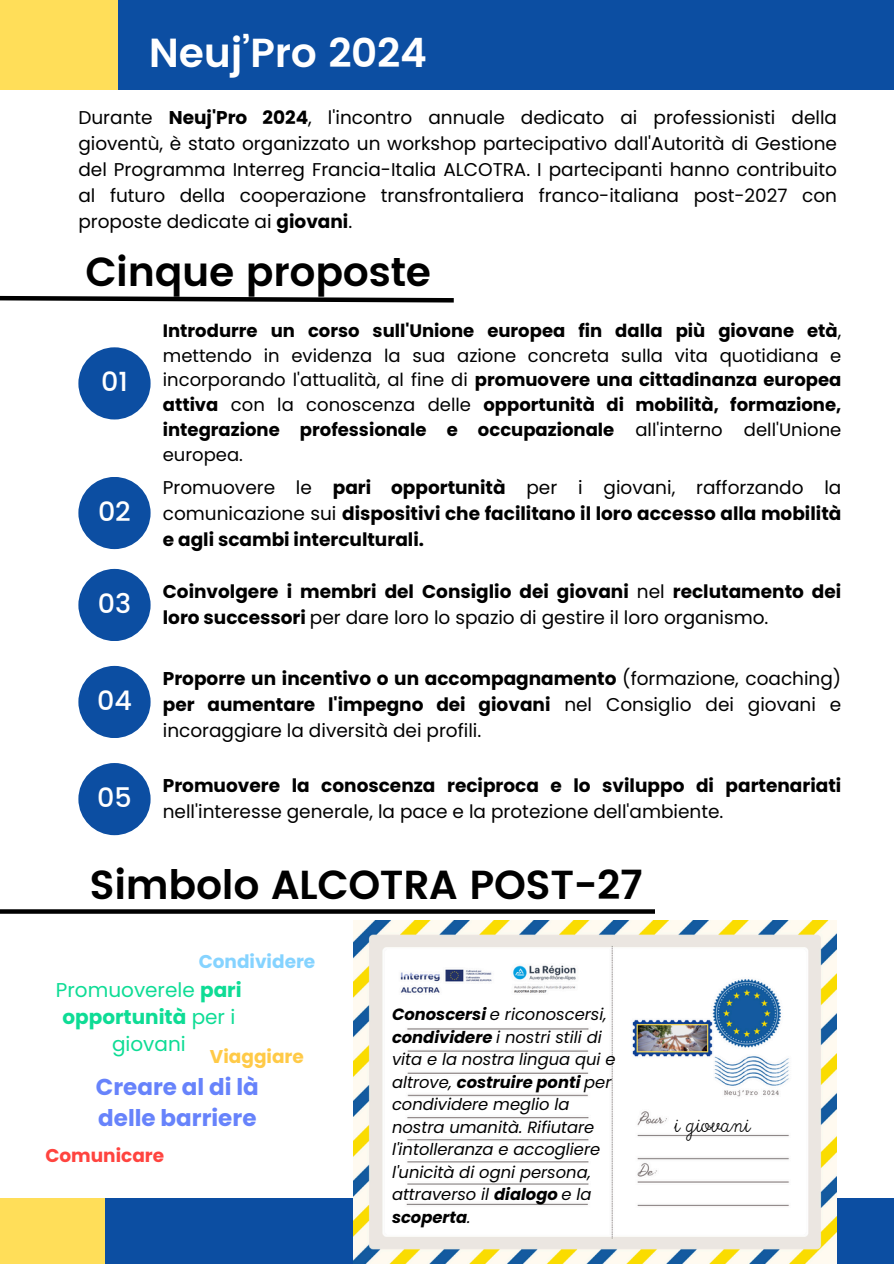
<style>
.page{position:relative;width:894px;height:1264px;background:#fff}
.page>*{position:absolute;margin:0;border:0;box-sizing:border-box;transform-origin:0 0}
.t1{font:600 40.5px "Poppins";letter-spacing:-.01em;color:#000}
.t2{font:600 40.5px "Poppins";letter-spacing:-.01em;color:#fff}
.t3{font:30.45px "True North Script";color:#000}
.t4{font:500 27px "Poppins";color:#fff}
.t5{font:700 22.95px/31.5px "Poppins";color:#6783fb}
.t6{font:19.95px/27px "Poppins";color:#0edc95;text-align:center}
.t7{font:18.45px/25.8px "Poppins";color:#000;text-align:justify}
.t8{font:700 18.45px/25.8px "Poppins";color:#000}
.t9{font:700 18.45px "Poppins";color:#85d3ff}
.t10{font:700 18.45px "Poppins";color:#ff443f}
.t11{font:700 18.45px "Poppins";color:#ffca47}
.t12{font:700 18px/24.8px "Poppins";color:#000;text-align:justify}
.t13{font:italic 16.35px/22.5px "Poppins";color:#000}
.s1{font-weight:700}
.s2{font-weight:400}
</style>
<div class="page">
<div style="left:118px;top:0;width:775px;height:89px;background:#0c4ea2"></div>
<div style="left:0;top:0;width:118px;height:89px;background:#ffde59"></div>
<svg style="left:0;top:295px;width:454px;height:8px"></svg>
<div style="left:105px;top:1197px;width:788px;height:66px;background:#0c4ea2"></div>
<div style="left:0;top:1197px;width:105px;height:66px;background:#ffde59"></div>
<svg style="left:0;top:909px;width:654px;height:4px;background:#111"></svg>
<img style="left:354px;top:920px;width:482px;height:343px">
<div style="left:78px;top:477px;width:72px;height:72px;background:#0c4ea2;border-radius:50%"></div>
<div style="left:78px;top:763px;width:72px;height:72px;background:#0c4ea2;border-radius:50%"></div>
<div style="left:78px;top:569px;width:72px;height:72px;background:#0c4ea2;border-radius:50%"></div>
<div style="left:78px;top:666px;width:72px;height:72px;background:#0c4ea2;border-radius:50%"></div>
<div style="left:78px;top:347px;width:72px;height:72px;background:#0c4ea2;border-radius:50%"></div>
<h1 class="t2" style="left:149px;top:29px;width:279px">Neuj’Pro 2024</h1>
<h5 class="t7" style="left:78px;top:105px;width:760px">Durante <span class="s1">Neuj'Pro 2024</span>, l'incontro annuale dedicato ai professionisti della gioventù, è stato organizzato un workshop partecipativo dall'Autorità di Gestione del Programma Interreg Francia-Italia ALCOTRA. I partecipanti hanno contribuito al futuro della cooperazione transfrontaliera franco-italiana post-2027 con proposte dedicate ai <span class="s1">giovani</span>.</h5>
<h1 class="t1" style="left:85px;top:248px;width:347px">Cinque proposte</h1>
<h2 class="t4" style="left:101px;top:366px;width:28px">01</h2>
<p class="t4" style="left:98px;top:495px;width:34px">02</p>
<h4 class="t12" style="left:163px;top:318px;width:680px">Introdurre un corso sull'Unione europea fin dalla più giovane età<span class="s2">, mettendo in evidenza la sua azione concreta sulla vita quotidiana e incorporando l'attualità, al fine di</span> promuovere una cittadinanza europea attiva <span class="s2">con la conoscenza delle</span> opportunità di mobilità, formazione, integrazione professionale e occupazionale <span class="s2">all'interno dell'Unione europea.</span></h4>
<p class="t8" style="left:163px;top:475px;width:680px;text-align:justify"><span class="s2">Promuovere le</span> pari opportunità <span class="s2">per i giovani, rafforzando la comunicazione sui</span> dispositivi che facilitano il loro accesso alla mobilità e agli scambi interculturali.</p>
<h1 class="t4" style="left:98px;top:587px;width:35px">03</h1>
<p class="t8" style="left:163px;top:579px;width:680px">Coinvolgere i membri del Consiglio dei giovani <span class="s2">nel</span> reclutamento dei loro successori <span class="s2">per dare loro lo spazio di gestire il loro organismo.</span></p>
<p class="t4" style="left:97px;top:684px;width:36px">04</p>
<p class="t7" style="left:163px;top:665px;width:680px"><span class="s1">Proporre un incentivo o un accompagnamento</span> (formazione, coaching) <span class="s1">per aumentare l'impegno dei giovani</span> nel Consiglio dei giovani e incoraggiare la diversità dei profili.</p>
<h5 class="t4" style="left:97px;top:781px;width:36px">05</h5>
<p class="t8" style="left:163px;top:773px;width:680px">Promuovere la conoscenza reciproca e lo sviluppo di partenariati <span class="s2">nell'interesse generale, la pace e la protezione dell'ambiente.</span></p>
<h5 class="t1" style="left:89px;top:861px;width:554px">Simbolo ALCOTRA POST-27</h5>
<p class="t9" style="left:199px;top:948px;width:118px">Condividere</p>
<h5 class="t6" style="left:56px;top:976px;width:187px">Promuoverele <span class="s1">pari opportunità</span> per i giovani</h5>
<p class="t5" style="left:96px;top:1071px;width:164px">Creare al di là delle barriere</p>
<h5 class="t11" style="left:210px;top:1043px;width:95px">Viaggiare</h5>
<h5 class="t10" style="left:45px;top:1143px;width:120px">Comunicare</h5>
<h5 class="t13" style="left:392px;top:1003px;width:225px"><span class="s1">Conoscersi</span> e riconoscersi, <span class="s1">condividere</span> i nostri stili di vita e la nostra lingua qui e altrove, <span class="s1">costruire ponti</span> per condividere meglio la nostra umanità. Rifiutare l'intolleranza e accogliere l'unicità di ogni persona, attraverso il <span class="s1">dialogo</span> e la <span class="s1">scoperta</span>.</h5>
<p class="t3" style="left:673px;top:1111px;width:78px">i giovani</p>
</div>
